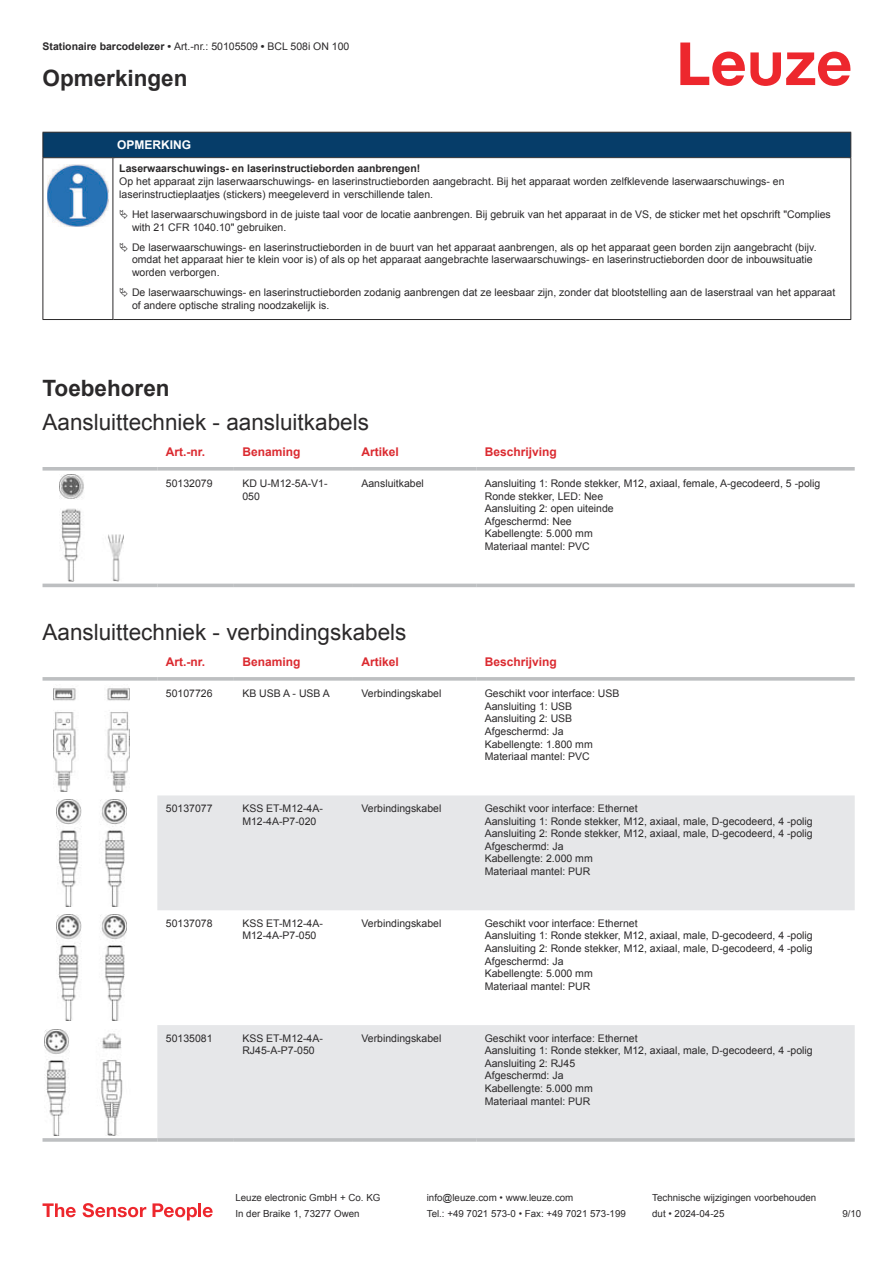
<style>
.page{position:relative;width:893px;height:1263px;background:#fff}
.page>*{position:absolute;margin:0;border:0;box-sizing:border-box;transform-origin:0 0}
.t1{font:22.5px "Arial";color:#2b292a}
.t2{font:700 22.5px "Arial";color:#2b292a}
.t3{font:700 12px "Arial";color:#db2a30}
.t4{font:700 12px "Arial";color:#fff}
.t5{font:10.5px/12.6px "Arial";color:#2b292a}
.t6{font:700 10.5px "Arial";color:#2b292a}
.t7{font:9.75px "Arial";color:#2b292a}
.s1{font-weight:700}
</style>
<div class="page">
<svg style="left:680px;top:43px;width:170px;height:43px"></svg>
<svg style="left:43px;top:474px;width:812px;height:114px"></svg>
<svg style="left:43px;top:467px;width:114px;height:4px"></svg>
<svg style="left:157px;top:467px;width:77px;height:4px"></svg>
<svg style="left:234px;top:467px;width:119px;height:4px"></svg>
<svg style="left:353px;top:467px;width:123px;height:4px"></svg>
<svg style="left:476px;top:467px;width:379px;height:4px;fill:#bdbfc1"></svg>
<hr style="left:43px;top:584px;width:114px;height:3px;background:#bdbfc1">
<hr style="left:157px;top:584px;width:77px;height:3px;background:#bdbfc1">
<hr style="left:234px;top:584px;width:119px;height:3px;background:#bdbfc1">
<hr style="left:353px;top:584px;width:123px;height:3px;background:#bdbfc1">
<hr style="left:476px;top:584px;width:379px;height:3px;background:#bdbfc1">
<img style="left:59px;top:475px;width:65px;height:106px">
<svg style="left:157px;top:795px;width:698px;height:343px;fill:#e6e7e9"></svg>
<svg style="left:43px;top:677px;width:114px;height:4px"></svg>
<svg style="left:157px;top:677px;width:77px;height:4px"></svg>
<svg style="left:234px;top:677px;width:119px;height:4px"></svg>
<svg style="left:353px;top:677px;width:123px;height:4px"></svg>
<svg style="left:476px;top:677px;width:379px;height:4px;fill:#c2c4c5"></svg>
<svg style="left:43px;top:1138px;width:114px;height:4px"></svg>
<hr style="left:157px;top:1138px;width:77px;height:4px;background:#bdbfc1">
<svg style="left:234px;top:1138px;width:119px;height:4px"></svg>
<svg style="left:353px;top:1138px;width:123px;height:4px"></svg>
<hr style="left:476px;top:1138px;width:379px;height:4px;background:#bdbfc1">
<img style="left:53px;top:688px;width:77px;height:103px">
<img style="left:56px;top:800px;width:70px;height:106px">
<img style="left:56px;top:914px;width:70px;height:107px">
<img style="left:45px;top:1029px;width:78px;height:107px">
<svg style="left:43px;top:1203px;width:33px;height:14px"></svg>
<svg style="left:83px;top:1203px;width:63px;height:14px"></svg>
<svg style="left:153px;top:1203px;width:44px;height:17px"></svg>
<hr style="left:198px;top:1203px;width:3px;height:14px;background:#ed272d">
<svg style="left:203px;top:1207px;width:10px;height:10px"></svg>
<svg style="left:44px;top:158px;width:806px;height:161px"></svg>
<div style="left:43px;top:132px;width:808px;height:26px;background:#063d69"></div>
<hr style="left:113px;top:157px;width:738px;height:1px;background:#2b292a">
<hr style="left:43px;top:158px;width:1px;height:157px;background:#2b292a">
<hr style="left:113px;top:158px;width:1px;height:157px;background:#2b292a">
<hr style="left:850px;top:158px;width:1px;height:157px;background:#2b292a">
<hr style="left:43px;top:319px;width:70px;height:1px;background:#2b292a">
<hr style="left:113px;top:319px;width:738px;height:1px;background:#2b292a">
<img style="left:47px;top:164px;width:61px;height:63px">
<svg style="left:115px;top:159px;width:734px;height:156px"></svg>
<svg style="left:120px;top:210px;width:8px;height:9px"></svg>
<svg style="left:120px;top:242px;width:8px;height:10px"></svg>
<svg style="left:120px;top:288px;width:8px;height:9px"></svg>
<p class="t5" style="left:43px;top:41px;width:308px"><span class="s1">Stationaire barcodelezer •</span> Art.-nr.: 50105509 <span class="s1">•</span> BCL 508i ON 100</p>
<h1 class="t2" style="left:43px;top:70px;width:147px">Opmerkingen</h1>
<p class="t4" style="left:117px;top:140px;width:76px">OPMERKING</p>
<p class="t6" style="left:119px;top:165px;width:303px">Laserwaarschuwings- en laserinstructieborden aanbrengen!</p>
<p class="t5" style="left:119px;top:176px;width:667px">Op het apparaat zijn laserwaarschuwings- en laserinstructieborden aangebracht. Bij het apparaat worden zelfklevende laserwaarschuwings- en laserinstructieplaatjes (stickers) meegeleverd in verschillende talen.</p>
<p class="t5" style="left:132px;top:209px;width:700px">Het laserwaarschuwingsbord in de juiste taal voor de locatie aanbrengen. Bij gebruik van het apparaat in de VS, de sticker met het opschrift "Complies with 21 CFR 1040.10" gebruiken.</p>
<p class="t5" style="left:132px;top:242px;width:686px">De laserwaarschuwings- en laserinstructieborden in de buurt van het apparaat aanbrengen, als op het apparaat geen borden zijn aangebracht (bijv. omdat het apparaat hier te klein voor is) of als op het apparaat aangebrachte laserwaarschuwings- en laserinstructieborden door de inbouwsituatie worden verborgen.</p>
<p class="t5" style="left:132px;top:287px;width:705px">De laserwaarschuwings- en laserinstructieborden zodanig aanbrengen dat ze leesbaar zijn, zonder dat blootstelling aan de laserstraal van het apparaat of andere optische straling noodzakelijk is.</p>
<h1 class="t2" style="left:43px;top:380px;width:129px">Toebehoren</h1>
<h1 class="t1" style="left:43px;top:414px;width:328px">Aansluittechniek - aansluitkabels</h1>
<p class="t3" style="left:166px;top:447px;width:41px">Art.-nr.</p>
<p class="t3" style="left:242px;top:447px;width:60px">Benaming</p>
<p class="t3" style="left:361px;top:447px;width:39px">Artikel</p>
<p class="t3" style="left:485px;top:447px;width:74px">Beschrijving</p>
<p class="t5" style="left:166px;top:478px;width:48px">50132079</p>
<p class="t5" style="left:242px;top:478px;width:87px">KD U-M12-5A-V1-<br>050</p>
<p class="t5" style="left:361px;top:478px;width:64px">Aansluitkabel</p>
<p class="t5" style="left:485px;top:478px;width:337px">Aansluiting 1: Ronde stekker, M12, axiaal, female, A-gecodeerd, 5 -polig<br>Ronde stekker, LED: Nee<br>Aansluiting 2: open uiteinde<br>Afgeschermd: Nee<br>Kabellengte: 5.000 mm<br>Materiaal mantel: PVC</p>
<h1 class="t1" style="left:43px;top:624px;width:365px">Aansluittechniek - verbindingskabels</h1>
<p class="t3" style="left:166px;top:657px;width:41px">Art.-nr.</p>
<p class="t3" style="left:242px;top:657px;width:60px">Benaming</p>
<p class="t3" style="left:361px;top:657px;width:39px">Artikel</p>
<p class="t3" style="left:485px;top:657px;width:74px">Beschrijving</p>
<p class="t5" style="left:166px;top:688px;width:48px">50107726</p>
<p class="t5" style="left:242px;top:688px;width:89px">KB USB A - USB A</p>
<p class="t5" style="left:361px;top:688px;width:81px">Verbindingskabel</p>
<p class="t5" style="left:485px;top:688px;width:136px">Geschikt voor interface: USB<br>Aansluiting 1: USB<br>Aansluiting 2: USB<br>Afgeschermd: Ja<br>Kabellengte: 1.800 mm<br>Materiaal mantel: PVC</p>
<p class="t5" style="left:166px;top:803px;width:48px">50137077</p>
<p class="t5" style="left:242px;top:803px;width:82px">KSS ET-M12-4A-<br>M12-4A-P7-020</p>
<p class="t5" style="left:361px;top:803px;width:81px">Verbindingskabel</p>
<p class="t5" style="left:485px;top:803px;width:329px">Geschikt voor interface: Ethernet<br>Aansluiting 1: Ronde stekker, M12, axiaal, male, D-gecodeerd, 4 -polig Aansluiting 2: Ronde stekker, M12, axiaal, male, D-gecodeerd, 4 -polig Afgeschermd: Ja<br>Kabellengte: 2.000 mm<br>Materiaal mantel: PUR</p>
<p class="t5" style="left:166px;top:918px;width:48px">50137078</p>
<p class="t5" style="left:242px;top:918px;width:82px">KSS ET-M12-4A-<br>M12-4A-P7-050</p>
<p class="t5" style="left:361px;top:918px;width:81px">Verbindingskabel</p>
<p class="t5" style="left:485px;top:918px;width:329px">Geschikt voor interface: Ethernet<br>Aansluiting 1: Ronde stekker, M12, axiaal, male, D-gecodeerd, 4 -polig Aansluiting 2: Ronde stekker, M12, axiaal, male, D-gecodeerd, 4 -polig Afgeschermd: Ja<br>Kabellengte: 5.000 mm<br>Materiaal mantel: PUR</p>
<p class="t5" style="left:166px;top:1032px;width:48px">50135081</p>
<p class="t5" style="left:242px;top:1032px;width:82px">KSS ET-M12-4A-<br>RJ45-A-P7-050</p>
<p class="t5" style="left:361px;top:1032px;width:81px">Verbindingskabel</p>
<p class="t5" style="left:485px;top:1032px;width:329px">Geschikt voor interface: Ethernet<br>Aansluiting 1: Ronde stekker, M12, axiaal, male, D-gecodeerd, 4 -polig<br>Aansluiting 2: RJ45<br>Afgeschermd: Ja<br>Kabellengte: 5.000 mm<br>Materiaal mantel: PUR</p>
<p class="t7" style="left:235px;top:1194px;width:146px">Leuze electronic GmbH + Co. KG</p>
<p class="t7" style="left:427px;top:1194px;width:148px">info@leuze.com • www.leuze.com</p>
<p class="t7" style="left:652px;top:1194px;width:166px">Technische wijzigingen voorbehouden</p>
<p class="t7" style="left:235px;top:1210px;width:126px">In der Braike 1, 73277 Owen</p>
<p class="t7" style="left:427px;top:1210px;width:201px">Tel.: +49 7021 573-0 • Fax: +49 7021 573-199</p>
<p class="t7" style="left:652px;top:1210px;width:74px">dut • 2024-04-25</p>
<p class="t7" style="left:842px;top:1210px;width:20px">9 /10</p>
</div>
